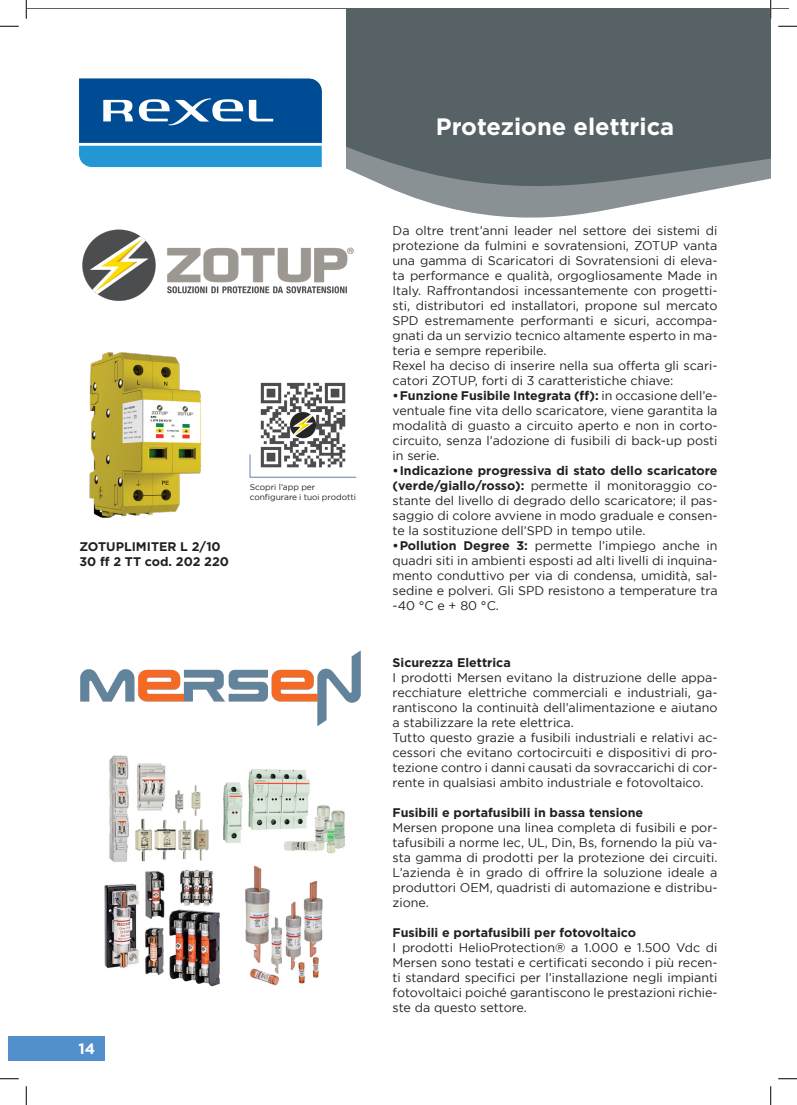
<style>
.page{position:relative;width:797px;height:1105px;background:#fff}
.page>*{position:absolute;margin:0;border:0;box-sizing:border-box;transform-origin:0 0}
.t1{font:700 23.75px "Gotham";color:#fff}
.t2{font:700 15px "Gotham";color:#fff}
.t3{font:12.5px/15px "Gotham";color:#231f20;text-align:justify}
.t4{font:700 12.5px "Gotham";color:#231f20}
.t5{font:8.38px "Gotham";color:#231f20}
.s1{font-weight:700}
</style>
<div class="page">
<svg style="left:431px;top:203px;width:211px;height:15px;fill:#899194"></svg>
<svg style="left:346px;top:9px;width:424px;height:194px;background:#626d71"></svg>
<img style="left:79px;top:78px;width:243px;height:90px">
<img style="left:260px;top:382px;width:86px;height:72px">
<img style="left:89px;top:352px;width:113px;height:166px">
<img style="left:80px;top:650px;width:281px;height:76px">
<img style="left:109px;top:755px;width:100px;height:107px">
<img style="left:223px;top:769px;width:122px;height:85px">
<img style="left:245px;top:865px;width:78px;height:121px">
<img style="left:104px;top:870px;width:116px;height:117px">
<svg style="left:249px;top:454px;width:108px;height:24px"></svg>
<img style="left:82px;top:229px;width:272px;height:72px">
<div style="left:9px;top:1036px;width:96px;height:25px;background:#5290cc"></div>
<svg style="left:0;top:25px;width:19px;height:2px"></svg>
<svg style="left:0;top:1078px;width:19px;height:1px"></svg>
<svg style="left:778px;top:1078px;width:19px;height:1px"></svg>
<svg style="left:25px;top:0;width:2px;height:19px"></svg>
<svg style="left:25px;top:1086px;width:2px;height:19px"></svg>
<svg style="left:770px;top:0;width:27px;height:179px"></svg>
<svg style="left:770px;top:1086px;width:1px;height:19px"></svg>
<p class="t4" style="left:79px;top:540px;width:143px">ZOTUPLIMITER L 2/10</p>
<p class="t4" style="left:79px;top:555px;width:151px">30 ff 2 TT cod. 202 220</p>
<p class="t5" style="left:250px;top:482px;width:67px">Scopri l’app per</p>
<p class="t5" style="left:250px;top:492px;width:108px">configurare i tuoi prodotti</p>
<p class="t2" style="left:79px;top:1040px;width:18px">14</p>
<p class="t1" style="left:436px;top:113px;width:240px">Protezione elettrica</p>
<p class="t3" style="left:392px;top:223px;width:326px">Da oltre trent’anni leader nel settore dei sistemi di protezione da fulmini e sovratensioni, ZOTUP vanta una gamma di Scaricatori di Sovratensioni di eleva&shy;ta performance e qualità, orgogliosamente Made in Italy. Raffrontandosi incessantemente con progetti&shy;sti, distributori ed installatori, propone sul mercato SPD estremamente performanti e sicuri, accompa&shy;gnati da un servizio tecnico altamente esperto in ma&shy;teria e sempre reperibile.</p>
<p class="t3" style="left:392px;top:358px;width:326px">Rexel ha deciso di inserire nella sua offerta gli scari&shy;catori ZOTUP, forti di 3 caratteristiche chiave:</p>
<p class="t3" style="left:392px;top:388px;width:326px"><span class="s1">•Funzione Fusibile Integrata (ff):</span> in occasione dell’e&shy;ventuale fine vita dello scaricatore, viene garantita la modalità di guasto a circuito aperto e non in corto&shy;circuito, senza l’adozione di fusibili di back-up posti in serie.</p>
<p class="t3" style="left:392px;top:463px;width:326px"><span class="s1">•Indicazione progressiva di stato dello scaricatore (verde/giallo/rosso):</span> permette il monitoraggio co&shy;stante del livello di degrado dello scaricatore; il pas&shy;saggio di colore avviene in modo graduale e consen&shy;te la sostituzione dell’SPD in tempo utile.</p>
<p class="t3" style="left:392px;top:538px;width:326px"><span class="s1">•Pollution Degree 3:</span> permette l’impiego anche in quadri siti in ambienti esposti ad alti livelli di inquina&shy;mento conduttivo per via di condensa, umidità, sal&shy;sedine e polveri. Gli SPD resistono a temperature tra -40 °C e + 80 °C.</p>
<p class="t4" style="left:392px;top:655px;width:120px">Sicurezza Elettrica</p>
<p class="t3" style="left:392px;top:670px;width:326px">I prodotti Mersen evitano la distruzione delle appa&shy;recchiature elettriche commerciali e industriali, ga&shy;rantiscono la continuità dell’alimentazione e aiutano a stabilizzare la rete elettrica.</p>
<p class="t3" style="left:392px;top:730px;width:326px">Tutto questo grazie a fusibili industriali e relativi ac&shy;cessori che evitano cortocircuiti e dispositivi di pro&shy;tezione contro i danni causati da sovraccarichi di cor&shy;rente in qualsiasi ambito industriale e fotovoltaico.</p>
<p class="t4" style="left:392px;top:805px;width:252px">Fusibili e portafusibili in bassa tensione</p>
<p class="t3" style="left:392px;top:820px;width:326px">Mersen propone una linea completa di fusibili e por&shy;tafusibili a norme Iec, UL, Din, Bs, fornendo la più va&shy;sta gamma di prodotti per la protezione dei circuiti.<br>L’azienda è in grado di offrire la soluzione ideale a produttori OEM, quadristi di automazione e distribu&shy;zione.</p>
<p class="t4" style="left:392px;top:925px;width:245px">Fusibili e portafusibili per fotovoltaico</p>
<p class="t3" style="left:392px;top:940px;width:326px">I prodotti HelioProtection® a 1.000 e 1.500 Vdc di Mersen sono testati e certificati secondo i più recen&shy;ti standard specifici per l’installazione negli impianti fotovoltaici poiché garantiscono le prestazioni richie&shy;ste da questo settore.</p>
</div>
